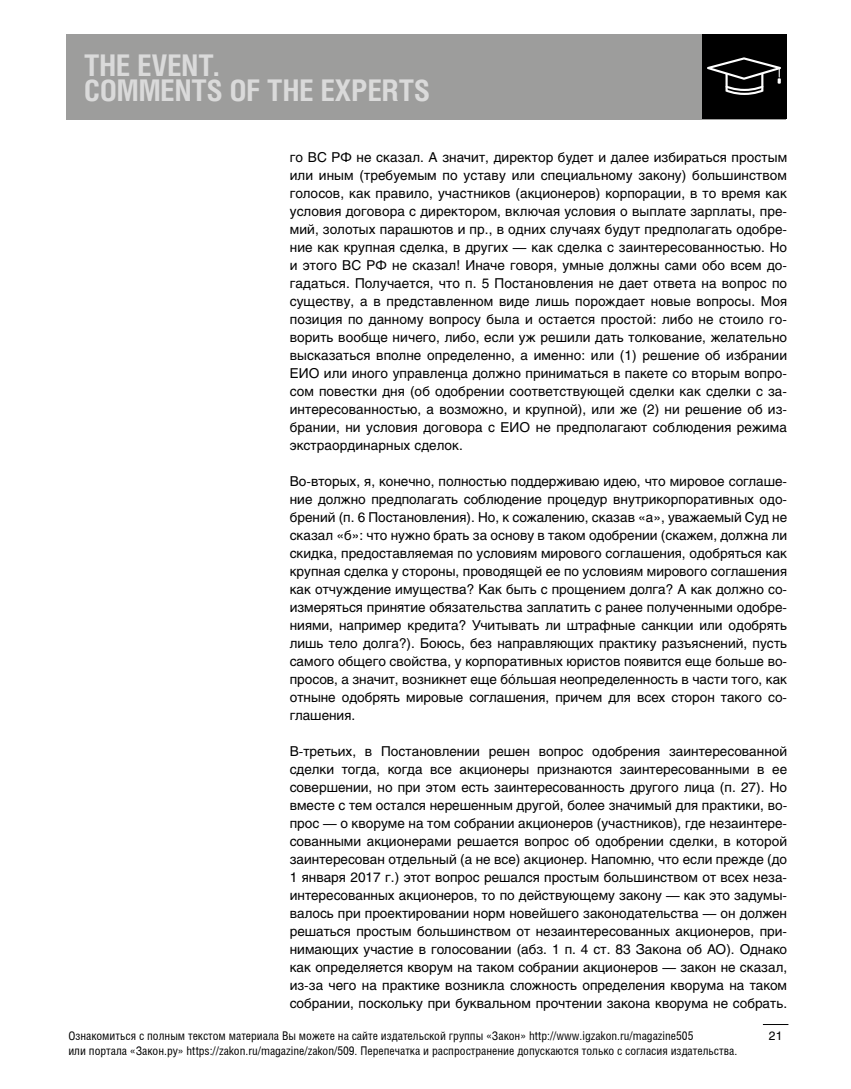
<style>
.page{position:relative;width:851px;height:1089px;background:#fff}
.page>*{position:absolute;margin:0;border:0;box-sizing:border-box;transform-origin:0 0}
.t1{font:700 30px/25.5px "Helios Cond";color:#dadada}
.t2{font:13.5px/18px "Helios";color:#000;text-align:justify}
.t3{font:12px/14.4px "Helios Cond";color:#000}
.t4{font:12px "Helios";color:#000}
</style>
<div class="page">
<svg style="left:762px;top:1024px;width:26px;height:1px"></svg>
<div style="left:66px;top:34px;width:719px;height:85px;background:#9d9d9c"></div>
<div style="left:702px;top:34px;width:84px;height:85px;background:#000"></div>
<svg style="left:707px;top:56px;width:80px;height:40px"></svg>
<h1 class="t1" style="left:84px;top:52px;width:347px">THE EVENT.<br>COMMENTS OF THE EXPERTS</h1>
<p class="t2" style="left:290px;top:148px;width:499px">го ВС РФ не сказал. А значит, директор будет и далее избираться простым или иным (требуемым по уставу или специальному закону) большинством голосов, как правило, участников (акционеров) корпорации, в то время как условия договора с директором, включая условия о выплате зарплаты, пре&shy;мий, золотых парашютов и пр., в одних случаях будут предполагать одобре&shy;ние как крупная сделка, в других — как сделка с заинтересованностью. Но и этого ВС РФ не сказал! Иначе говоря, умные должны сами обо всем до&shy;гадаться. Получается, что п. 5 Постановления не дает ответа на вопрос по существу, а в представленном виде лишь порождает новые вопросы. Моя позиция по данному вопросу была и остается простой: либо не стоило го&shy;ворить вообще ничего, либо, если уж решили дать толкование, желательно высказаться вполне определенно, а именно: или (1) решение об избрании ЕИО или иного управленца должно приниматься в пакете со вторым вопро&shy;сом повестки дня (об одобрении соответствующей сделки как сделки с за&shy;интересованностью, а возможно, и крупной), или же (2) ни решение об из&shy;брании, ни условия договора с ЕИО не предполагают соблюдения режима экстраординарных сделок.</p>
<p class="t2" style="left:290px;top:472px;width:499px">Во-вторых, я, конечно, полностью поддерживаю идею, что мировое соглаше&shy;ние должно предполагать соблюдение процедур внутрикорпоративных одо&shy;брений (п. 6 Постановления). Но, к сожалению, сказав «а», уважаемый Суд не сказал «б»: что нужно брать за основу в таком одобрении (скажем, должна ли скидка, предоставляемая по условиям мирового соглашения, одобряться как крупная сделка у стороны, проводящей ее по условиям мирового соглашения как отчуждение имущества? Как быть с прощением долга? А как должно со&shy;измеряться принятие обязательства заплатить с ранее полученными одобре&shy;ниями, например кредита? Учитывать ли штрафные санкции или одобрять лишь тело долга?). Боюсь, без направляющих практику разъяснений, пусть самого общего свойства, у корпоративных юристов появится еще больше во&shy;просов, а значит, возникнет еще бóльшая неопределенность в части того, как отныне одобрять мировые соглашения, причем для всех сторон такого со&shy;глашения.</p>
<p class="t2" style="left:290px;top:742px;width:499px">В-третьих, в Постановлении решен вопрос одобрения заинтересованной сделки тогда, когда все акционеры признаются заинтересованными в ее совершении, но при этом есть заинтересованность другого лица (п. 27). Но вместе с тем остался нерешенным другой, более значимый для практики, во&shy;прос — о кворуме на том собрании акционеров (участников), где незаинтере&shy;сованными акционерами решается вопрос об одобрении сделки, в которой заинтересован отдельный (а не все) акционер. Напомню, что если прежде (до 1 января 2017 г.) этот вопрос решался простым большинством от всех неза&shy;интересованных акционеров, то по действующему закону — как это задумы&shy;валось при проектировании норм новейшего законодательства — он должен решаться простым большинством от незаинтересованных акционеров, при&shy;нимающих участие в голосовании (абз. 1 п. 4 ст. 83 Закона об АО). Однако как определяется кворум на таком собрании акционеров — закон не сказал, из-за чего на практике возникла сложность определения кворума на таком собрании, поскольку при буквальном прочтении закона кворума не собрать.</p>
<p class="t3" style="left:68px;top:1028px;width:670px">Ознакомиться с полным текстом материала Вы можете на сайте издательской группы «Закон» http://www.igzakon.ru/magazine505<br>или портала «Закон.ру» https://zakon.ru/magazine/zakon/509. Перепечатка и распространение допускаются только с согласия издательства.</p>
<p class="t4" style="left:768px;top:1027px;width:15px">21</p>
</div>
